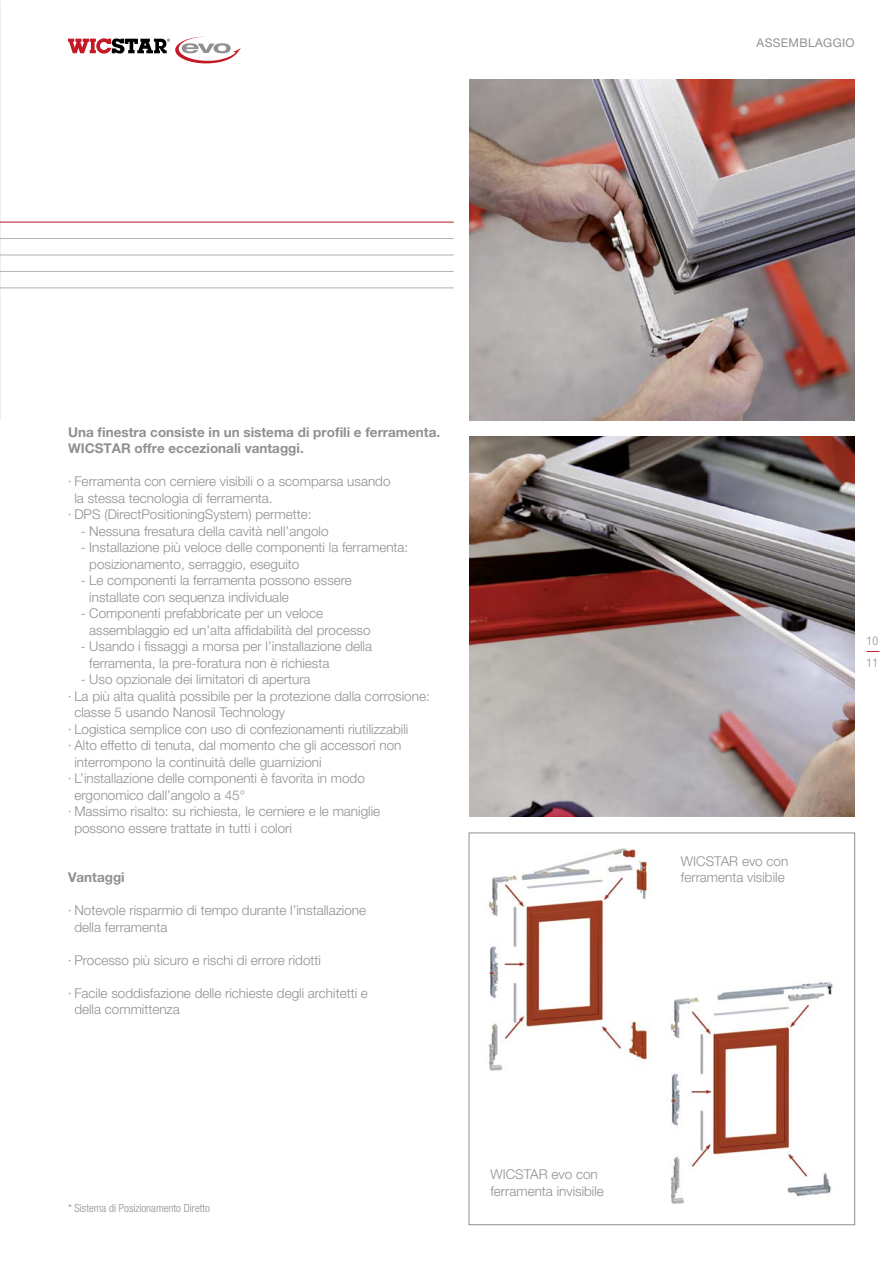
<style>
.page{position:relative;width:893px;height:1263px;background:#fff}
.page>*{position:absolute;margin:0;border:0;box-sizing:border-box;transform-origin:0 0}
.t1{font:300 13.5px/16.5px "Helvetica Neue LT Pro";color:#8f908f}
.t2{font:700 13.5px/16.5px "Helvetica Neue LT Pro";color:#8f908f}
.t3{font:12px "Helvetica Neue LT Pro";letter-spacing:.03em;color:#8f908f}
.t4{font:300 condensed 12px/22.8px "Helvetica Neue LT Pro";color:#8f908f}
.t5{font:300 condensed 11.25px "Helvetica Neue LT Pro";color:#8f908f}
.s1{font-stretch:condensed}
</style>
<div class="page">
<img style="left:469px;top:437px;width:386px;height:379px">
<div style="left:469px;top:832px;width:386px;height:393px;background:#fff;border:1px solid #8f908f"></div>
<img style="left:469px;top:80px;width:386px;height:340px">
<hr style="left:0;top:222px;width:454px;height:1px;background:#b6181f">
<hr style="left:0;top:238px;width:454px;height:1px;background:#b2b2b3">
<hr style="left:0;top:255px;width:454px;height:1px;background:#b2b2b3">
<hr style="left:0;top:271px;width:454px;height:1px;background:#b2b2b3">
<hr style="left:0;top:287px;width:454px;height:1px;background:#b2b2b3">
<img style="left:670px;top:982px;width:163px;height:221px">
<img style="left:488px;top:848px;width:164px;height:223px">
<svg style="left:68px;top:37px;width:173px;height:26px"></svg>
<svg style="left:867px;top:651px;width:12px;height:1px"></svg>
<p class="t3" style="left:756px;top:35px;width:17px">ASSE</p>
<p class="t3" style="left:789px;top:35px;width:61px">MBLAGGIO</p>
<p class="t2" style="left:68px;top:423px;width:374px">Una finestra consiste in un sistema di profili e ferramenta.<br>WICSTAR offre eccezionali vantaggi.</p>
<p class="t1" style="left:68px;top:473px;width:324px"><span class="s1">·</span> Ferramenta con cerniere visibili o a scomparsa usando</p>
<p class="t1" style="left:74px;top:489px;width:200px">la stessa tecnologia di ferramenta.</p>
<p class="t1" style="left:68px;top:506px;width:245px"><span class="s1">·</span> DPS (DirectPositioningSystem) permette:</p>
<p class="t1" style="left:81px;top:522px;width:249px">- Nessuna fresatura della cavità nell’angolo</p>
<p class="t1" style="left:89px;top:539px;width:321px;text-indent:-9px">- Installazione più veloce delle componenti la ferramenta: posizionamento, serraggio, eseguito</p>
<p class="t1" style="left:89px;top:572px;width:264px;text-indent:-9px">- Le componenti la ferramenta possono essere installate con sequenza individuale</p>
<p class="t1" style="left:89px;top:605px;width:283px;text-indent:-9px">- Componenti prefabbricate per un veloce assemblaggio ed un’alta affidabilità del processo</p>
<p class="t1" style="left:89px;top:638px;width:284px;text-indent:-9px">- Usando i fissaggi a morsa per l’installazione della ferramenta, la pre-foratura non è richiesta</p>
<p class="t1" style="left:81px;top:671px;width:231px">- Uso opzionale dei limitatori di apertura</p>
<p class="t1" style="left:68px;top:687px;width:363px"><span class="s1">·</span> La più alta qualità possibile per la protezione dalla corrosione:</p>
<p class="t1" style="left:74px;top:704px;width:212px">classe 5 usando Nanosil Technology</p>
<p class="t1" style="left:68px;top:720px;width:342px"><span class="s1">·</span> Logistica semplice con uso di confezionamenti riutilizzabili</p>
<p class="t1" style="left:68px;top:737px;width:335px"><span class="s1">·</span> Alto effetto di tenuta, dal momento che gli accessori non</p>
<p class="t1" style="left:74px;top:753px;width:249px">interrompono la continuità delle guarnizioni</p>
<p class="t1" style="left:68px;top:770px;width:298px"><span class="s1">·</span> L’installazione delle componenti è favorita in modo</p>
<p class="t1" style="left:74px;top:786px;width:172px">ergonomico dall’angolo a 45°</p>
<p class="t1" style="left:68px;top:803px;width:314px"><span class="s1">·</span> Massimo risalto: su richiesta, le cerniere e le maniglie</p>
<p class="t1" style="left:74px;top:819px;width:219px">possono essere trattate in tutti i colori</p>
<p class="t2" style="left:68px;top:869px;width:58px">Vantaggi</p>
<p class="t1" style="left:74px;top:902px;width:293px;text-indent:-6px"><span class="s1">·</span> Notevole risparmio di tempo durante l’installazione della ferramenta</p>
<p class="t1" style="left:68px;top:951px;width:254px"><span class="s1">·</span> Processo più sicuro e rischi di errore ridotti</p>
<p class="t1" style="left:74px;top:984px;width:295px;text-indent:-6px"><span class="s1">·</span> Facile soddisfazione delle richieste degli architetti e della committenza</p>
<p class="t5" style="left:68px;top:1202px;width:143px">* Sistema di Posizionamento Diretto</p>
<p class="t1" style="left:490px;top:1166px;width:115px">WICSTAR evo con ferramenta invisibile</p>
<p class="t1" style="left:681px;top:852px;width:109px">WICSTAR evo con ferramenta visibile</p>
<p class="t4" style="left:867px;top:629px;width:13px">10<br>11</p>
</div>
